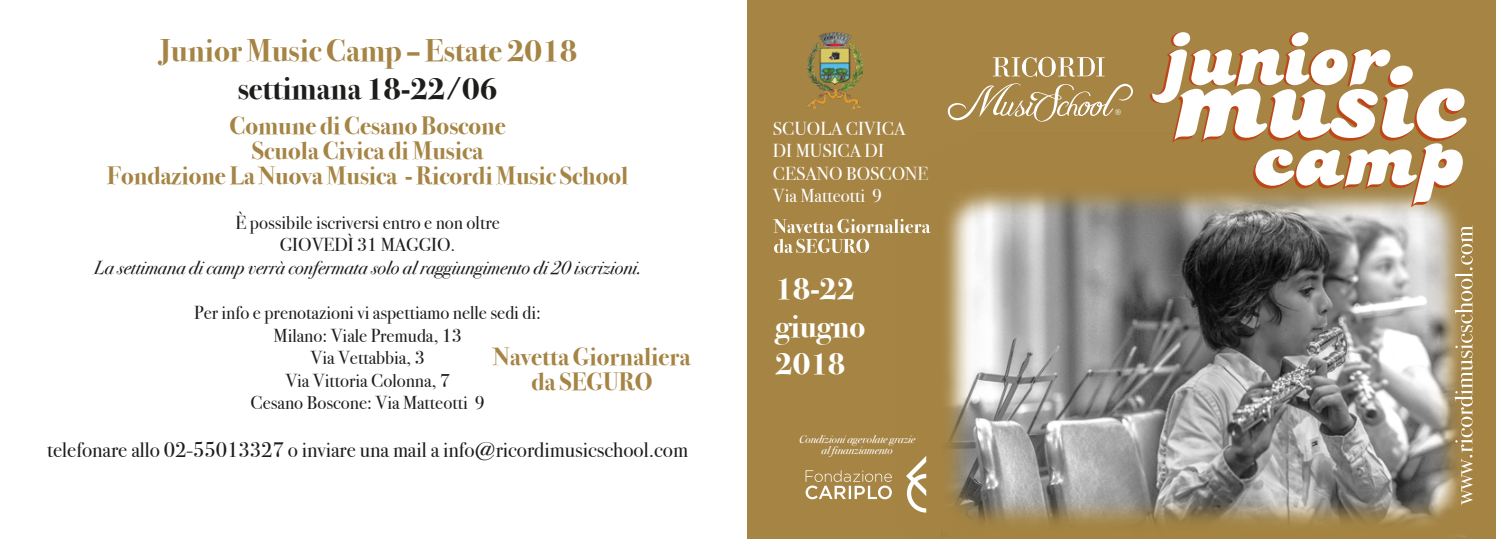
<style>
.page{position:relative;width:1496px;height:539px;background:#fff}
.page>*{position:absolute;margin:0;border:0;box-sizing:border-box;transform-origin:0 0}
.t1{font:700 31.25px "Bodoni Svty Two ITCTT";color:#a58444}
.t2{font:700 31.25px "Bodoni Svty Two ITCTT";color:#1d1d1b}
.t3{font:700 31.25px/37.5px "Bodoni Svty Two ITCTT";color:#fffffe}
.t4{font:700 25px/25px "Bodoni Svty Two ITCTT";color:#a58444;text-align:center}
.t5{font:21.25px "Bodoni Svty Two ITCTT";color:#1d1d1b}
.t6{font:18.75px/22.5px "Bodoni Svty Two ITCTT";color:#1d1d1b;text-align:center}
.t7{font:italic 18.75px "Bodoni Svty Two ITCTT";color:#1d1d1b}
.t8{font:18.75px/22.5px "Bodoni Svty Two ITCTT";color:#fff}
.t9{font:italic 11.25px/11.2px "Bodoni Svty Two ITCTT";color:#fff;text-align:center}
</style>
<div class="page">
<div style="left:748px;top:0;width:747px;height:539px;background:#a58444"></div>
<svg style="left:948px;top:56px;width:185px;height:54px"></svg>
<img style="left:807px;top:32px;width:55px;height:77px">
<img style="left:863px;top:110px;width:610px;height:427px">
<svg style="left:1149px;top:32px;width:317px;height:175px"></svg>
<svg style="left:1454px;top:225px;width:18px;height:280px"></svg>
<svg style="left:773px;top:219px;width:157px;height:14px"></svg>
<svg style="left:774px;top:239px;width:95px;height:14px"></svg>
<svg style="left:805px;top:455px;width:121px;height:57px"></svg>
<h1 class="t1" style="left:158px;top:25px;width:421px">Junior Music Camp – Estate 2018</h1>
<h1 class="t2" style="left:238px;top:62px;width:261px">settimana 18-22/06</h1>
<h2 class="t4" style="left:107px;top:111px;width:522px">Comune di Cesano Boscone<br>Scuola Civica di Musica<br>Fondazione La Nuova Musica - Ricordi Music School</h2>
<p class="t6" style="left:235px;top:209px;width:266px">È possibile iscriversi entro e non oltre<br>GIOVEDÌ 31 MAGGIO.</p>
<p class="t7" style="left:94px;top:251px;width:549px">La settimana di camp verrà confermata solo al raggiungimento di 20 iscrizioni.</p>
<p class="t6" style="left:194px;top:299px;width:348px">Per info e prenotazioni vi aspettiamo nelle sedi di:<br>Milano: Viale Premuda, 13<br>Via Vettabbia, 3<br>Via Vittoria Colonna, 7<br>Cesano Boscone: Via Matteotti 9</p>
<p class="t5" style="left:47px;top:432px;width:642px">telefonare allo 02-55013327 o inviare una mail a info@ricordimusicschool.com</p>
<h2 class="t4" style="left:493px;top:341px;width:199px">Navetta Giornaliera da SEGURO</h2>
<p class="t8" style="left:773px;top:115px;width:157px">SCUOLA CIVICA<br>DI MUSICA DI<br>CESANO BOSCONE<br>Via Matteotti 9</p>
<h1 class="t3" style="left:775px;top:267px;width:91px">18-22 giugno<br>2018</h1>
<p class="t9" style="left:799px;top:433px;width:118px">Condizioni agevolate grazie al finanziamento</p>
</div>
